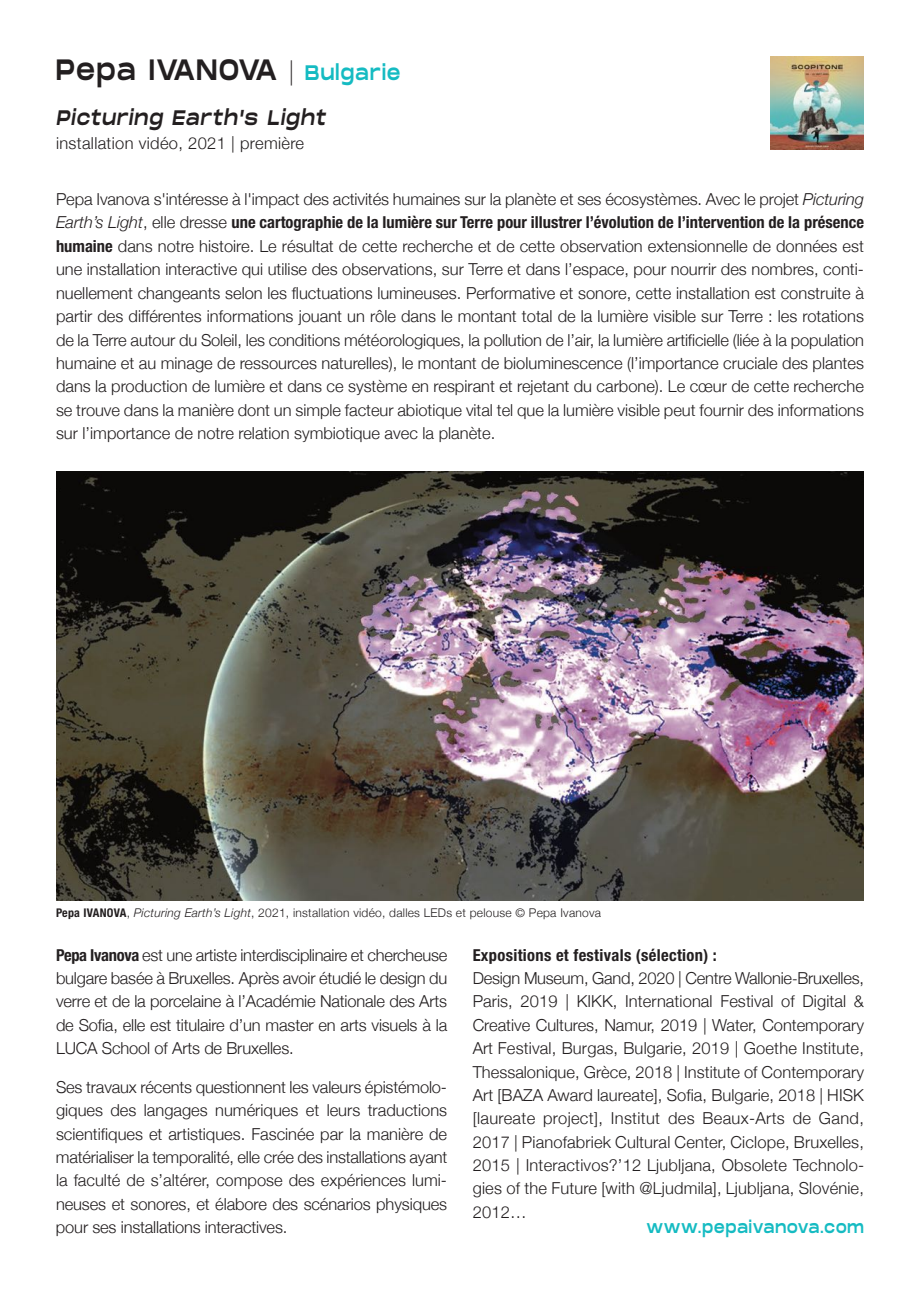
<style>
.page{position:relative;width:920px;height:1290px;background:#fff}
.page>*{position:absolute;margin:0;border:0;box-sizing:border-box;transform-origin:0 0}
.t1{font:29.4px "Monument Extended";letter-spacing:.07em;color:#231f20;scale:.71 1}
.t2{font:italic 21px "Monument Extended";color:#231f20;scale:.71 1}
.t3{font:16.8px "Monument Extended";letter-spacing:.08em;color:#15bbc2;scale:.71 1}
.t4{font:300 16.5px/23.4px "Helvetica Neue";letter-spacing:.005em;color:#231f20;text-align:justify}
.t5{font:300 12px "Helvetica Neue";letter-spacing:.02em;color:#231f20}
.s1{font-family:"Helvetica Neue";font-weight:300;font-size:25.2px}
.s2{font-size:21px;color:#15bbc2}
.s3{font-style:italic}
.s4{font-weight:700;font-stretch:condensed}
.s5{font-size:15px}
</style>
<div class="page">
<img style="left:770px;top:56px;width:94px;height:94px">
<img style="left:56px;top:471px;width:808px;height:429px">
<h1 class="t1" style="left:56px;top:49px;width:487px">Pepa IVANOVA <span class="s1">|</span> <span class="s2">Bulgarie</span></h1>
<p class="t2" style="left:56px;top:102px;width:386px">Picturing Earth's Light</p>
<p class="t4" style="left:56px;top:131px;width:250px">installation vidéo, 2021 | première</p>
<p class="t4" style="left:56px;top:187px;width:809px">Pepa Ivanova s'intéresse à l'impact des activités humaines sur la planète et ses écosystèmes. Avec le projet <span class="s3">Picturing Earth’s Light</span>, elle dresse <span class="s4">une cartographie de la lumière sur Terre pour illustrer l’évolution de l’intervention de la présence humaine</span> dans notre histoire. Le résultat de cette recherche et de cette observation extensionnelle de données est une installation interactive qui utilise des observations, sur Terre et dans l’espace, pour nourrir des nombres, conti&shy;nuellement changeants selon les fluctuations lumineuses. Performative et sonore, cette installation est construite à partir des différentes informations jouant un rôle dans le montant total de la lumière visible sur Terre : les rotations de la Terre autour du Soleil, les conditions météorologiques, la pollution de l’air, la lumière artificielle (liée à la population humaine et au minage de ressources naturelles), le montant de bioluminescence (l’importance cruciale des plantes dans la production de lumière et dans ce système en respirant et rejetant du carbone). Le cœur de cette recherche se trouve dans la manière dont un simple facteur abiotique vital tel que la lumière visible peut fournir des informations sur l’importance de notre relation symbiotique avec la planète.</p>
<p class="t5" style="left:56px;top:905px;width:547px"><span class="s4">Pepa IVANOVA</span>, <span class="s3">Picturing Earth’s Light</span>, 2021, installation vidéo, dalles LEDs et pelouse © Pepa Ivanova</p>
<p class="t4" style="left:56px;top:942px;width:393px"><span class="s4">Pepa Ivanova</span> est une artiste interdisciplinaire et chercheuse bulgare basée à Bruxelles. Après avoir étudié le design du verre et de la porcelaine à l’Académie Nationale des Arts de Sofia, elle est titulaire d’un master en arts visuels à la LUCA School of Arts de Bruxelles.</p>
<p class="t4" style="left:56px;top:1075px;width:393px">Ses travaux récents questionnent les valeurs épistémolo&shy;giques des langages numériques et leurs traductions scientifiques et artistiques. Fascinée par la manière de matérialiser la temporalité, elle crée des installations ayant la faculté de s’altérer, compose des expériences lumi&shy;neuses et sonores, et élabore des scénarios physiques pour ses installations interactives.</p>
<p class="t4" style="left:473px;top:942px;width:393px;text-align:left"><span class="s4">Expositions et festivals (sélection) :<br></span>Design Museum, Gand, 2020 | Centre Wallonie<span class="s5">-</span>Bruxelles, Paris, 2019 | KIKK, International Festival of Digital &amp; Creative Cultures, Namur, 2019 | Water, Contemporary Art Festival, Burgas, Bulgarie, 2019 | Goethe Institute, Thessalonique, Grèce, 2018 | Institute of Contemporary Art [BAZA Award laureate], Sofia, Bulgarie, 2018 | HISK [laureate project], Institut des Beaux-Arts de Gand, 2017 | Pianofabriek Cultural Center, Ciclope, Bruxelles, 2015 | Interactivos?’12 Ljubljana, Obsolete Technolo&shy;gies of the Future [with @Ljudmila], Ljubljana, Slovénie, 2012…</p>
<p class="t3" style="left:646px;top:1215px;width:308px">www.pepaivanova.com</p>
</div>
